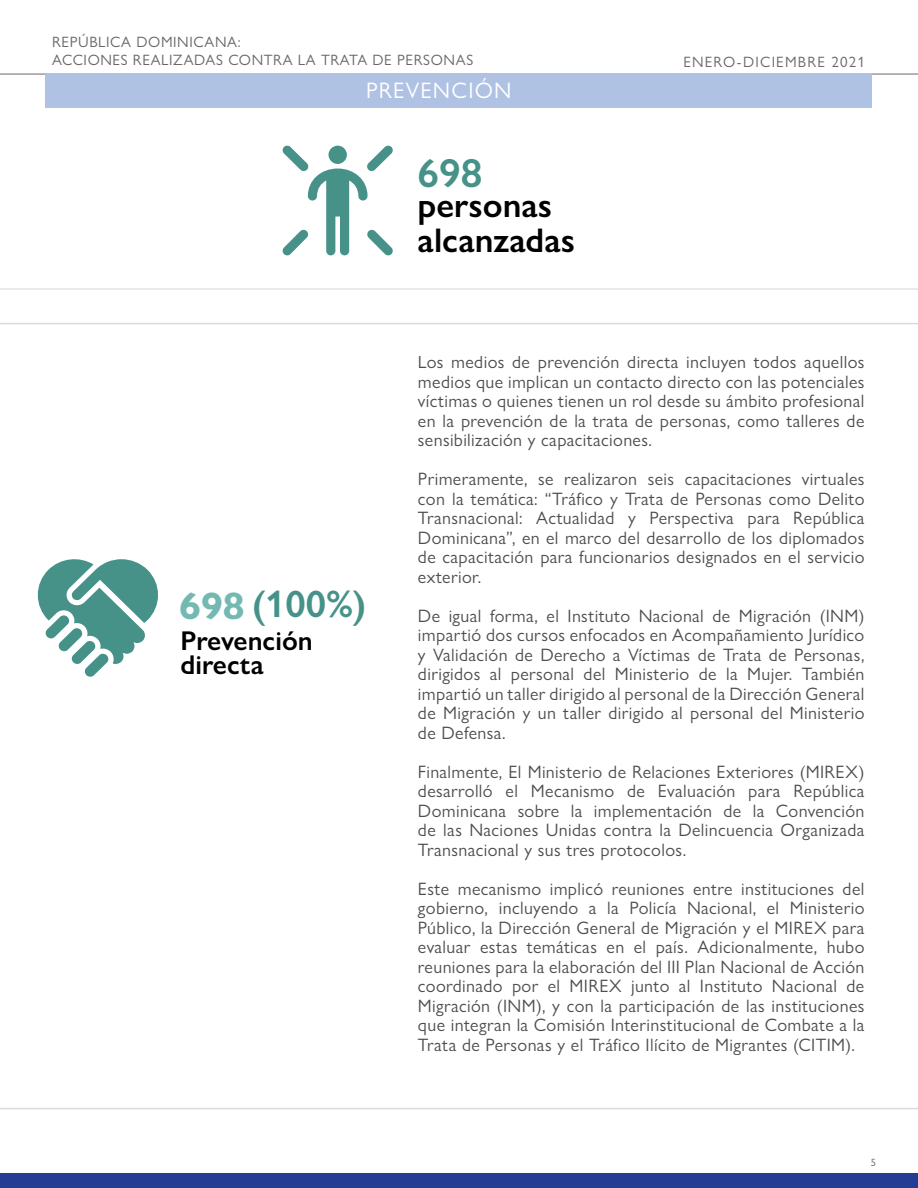
<style>
.page{position:relative;width:918px;height:1188px;background:#fff}
.page>*{position:absolute;margin:0;border:0;box-sizing:border-box;transform-origin:0 0}
.t1{font:600 40.65px "Gill Sans Nova";color:#469289}
.t2{font:600 38.25px "Gill Sans Nova";color:#469289}
.t3{font:600 34.35px/34.3px "Gill Sans Nova";color:#000101}
.t4{font:600 27.3px/23.5px "Gill Sans Nova";color:#000101}
.t5{font:22.5px "Gill Sans Nova";letter-spacing:.055em;color:#fff}
.t6{font:22.5px "Gill Sans Nova";letter-spacing:.01em;color:#fff}
.t7{font:18px/19.5px "Gill Sans Nova";letter-spacing:.02em;color:#000;text-align:justify}
.t8{font:15px/18px "Gill Sans Nova";letter-spacing:.04em;color:#6a6667}
.t9{font:15px "Gill Sans Nova";letter-spacing:.08em;color:#6a6667}
.t10{font:10.5px "Gill Sans Nova";color:#6a6667}
.s1{font-weight:700;font-size:38.4px;color:#73b9b2}
</style>
<div class="page">
<hr style="left:0;top:74px;width:918px;height:1px;background:#6a6667">
<div style="left:0;top:1173px;width:918px;height:15px;background:#233d94"></div>
<div style="left:45px;top:73px;width:826px;height:35px;background:#afc2e3"></div>
<svg style="left:282px;top:145px;width:111px;height:110px"></svg>
<div style="left:329px;top:146px;width:18px;height:18px;background:#469289;border-radius:50%"></div>
<hr style="left:0;top:288px;width:918px;height:2px;background:#e2e3e4">
<svg style="left:37px;top:559px;width:121px;height:118px"></svg>
<p class="t8" style="left:52px;top:33px;width:423px">REPÚBLICA DOMINICANA:<br>ACCIONES REALIZADAS CONTRA LA TRATA DE PERSONAS</p>
<p class="t5" style="left:366px;top:77px;width:147px">PREVENCIÓN</p>
<p class="t6" style="left:382px;top:77px;width:154px">BACKGROUND</p>
<h1 class="t1" style="left:418px;top:149px;width:66px">698</h1>
<h3 class="t3" style="left:418px;top:188px;width:159px">personas alcanzadas</h3>
<p class="t9" style="left:683px;top:53px;width:183px">ENERO-DICIEMBRE 2021</p>
<h2 class="t2" style="left:179px;top:580px;width:189px"><span class="s1">698</span> (100%)</h2>
<h3 class="t4" style="left:181px;top:629px;width:134px">Prevención directa</h3>
<p class="t7" style="left:418px;top:352px;width:448px">Los medios de prevención directa incluyen todos aquellos medios que implican un contacto directo con las potenciales víctimas o quienes tienen un rol desde su ámbito profesional en la prevención de la trata de personas, como talleres de sensibilización y capacitaciones.</p>
<p class="t7" style="left:418px;top:469px;width:448px">Primeramente, se realizaron seis capacitaciones virtuales con la temática: “Tráfico y Trata de Personas como Delito Transnacional: Actualidad y Perspectiva para República Dominicana”, en el marco del desarrollo de los diplomados de capacitación para funcionarios designados en el servicio exterior.</p>
<p class="t7" style="left:418px;top:606px;width:448px">De igual forma, el Instituto Nacional de Migración (INM) impartió dos cursos enfocados en Acompañamiento Jurídico y Validación de Derecho a Víctimas de Trata de Personas, dirigidos al personal del Ministerio de la Mujer. También impartió un taller dirigido al personal de la Dirección General de Migración y un taller dirigido al personal del Ministerio de Defensa.</p>
<p class="t7" style="left:418px;top:762px;width:448px">Finalmente, El Ministerio de Relaciones Exteriores (MIREX) desarrolló el Mecanismo de Evaluación para República Dominicana sobre la implementación de la Convención de las Naciones Unidas contra la Delincuencia Organizada Transnacional y sus tres protocolos.</p>
<p class="t7" style="left:418px;top:879px;width:448px">Este mecanismo implicó reuniones entre instituciones del gobierno, incluyendo a la Policía Nacional, el Ministerio Público, la Dirección General de Migración y el MIREX para evaluar estas temáticas en el país. Adicionalmente, hubo reuniones para la elaboración del III Plan Nacional de Acción coordinado por el MIREX junto al Instituto Nacional de Migración (INM), y con la participación de las instituciones que integran la Comisión Interinstitucional de Combate a la Trata de Personas y el Tráfico Ilícito de Migrantes (CITIM).</p>
<p class="t10" style="left:871px;top:1156px;width:7px">5</p>
</div>
